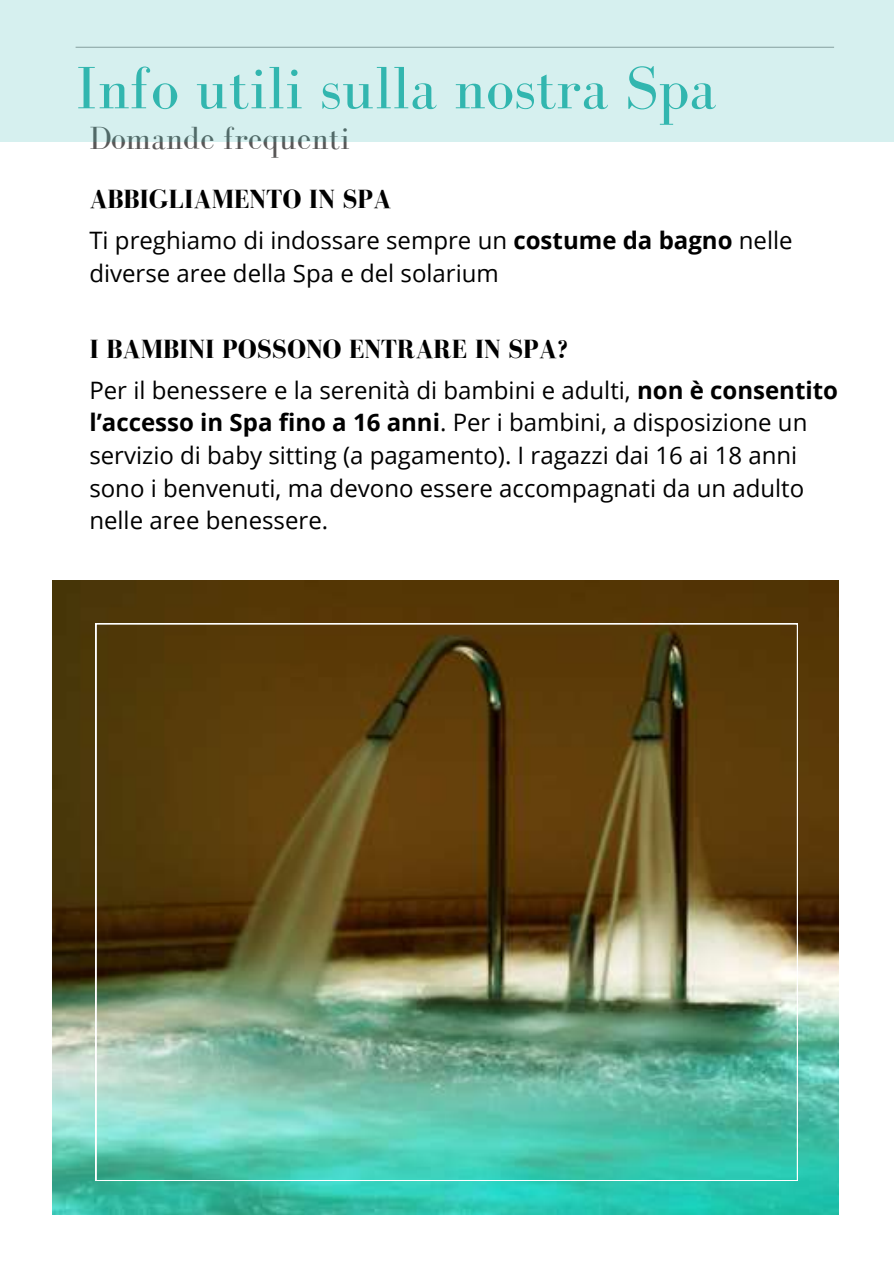
<style>
.page{position:relative;width:894px;height:1264px;background:#fff}
.page>*{position:absolute;margin:0;border:0;box-sizing:border-box;transform-origin:0 0}
.t1{font:61.5px "Bodoni FLF";color:#32b6af}
.t2{font:33px "Bodoni FLF";color:#595757}
.t3{font:700 27px "Bodoni FLF";color:#000}
.t4{font:24px/32.7px "Open Sans";color:#000}
.s1{font-weight:700}
</style>
<div class="page">
<div style="left:0;top:0;width:893px;height:141px;background:#d6f0ef"></div>
<img style="left:52px;top:580px;width:786px;height:634px">
<img style="left:96px;top:623px;width:701px;height:557px">
<h1 class="t1" style="left:76px;top:55px;width:642px">Info utili sulla nostra Spa</h1>
<h2 class="t2" style="left:89px;top:120px;width:262px">Domande frequenti</h2>
<p class="t3" style="left:89px;top:185px;width:303px">ABBIGLIAMENTO IN SPA</p>
<p class="t4" style="left:89px;top:223px;width:704px">Ti preghiamo di indossare sempre un <span class="s1">costume da bagno</span> nelle diverse aree della Spa e del solarium</p>
<p class="t3" style="left:89px;top:334px;width:480px">I BAMBINI POSSONO ENTRARE IN SPA?</p>
<p class="t4" style="left:89px;top:373px;width:750px">Per il benessere e la serenità di bambini e adulti, <span class="s1">non è consentito l’accesso in Spa fino a 16 anni</span>. Per i bambini, a disposizione un servizio di baby sitting (a pagamento). I ragazzi dai 16 ai 18 anni sono i benvenuti, ma devono essere accompagnati da un adulto nelle aree benessere.</p>
</div>
